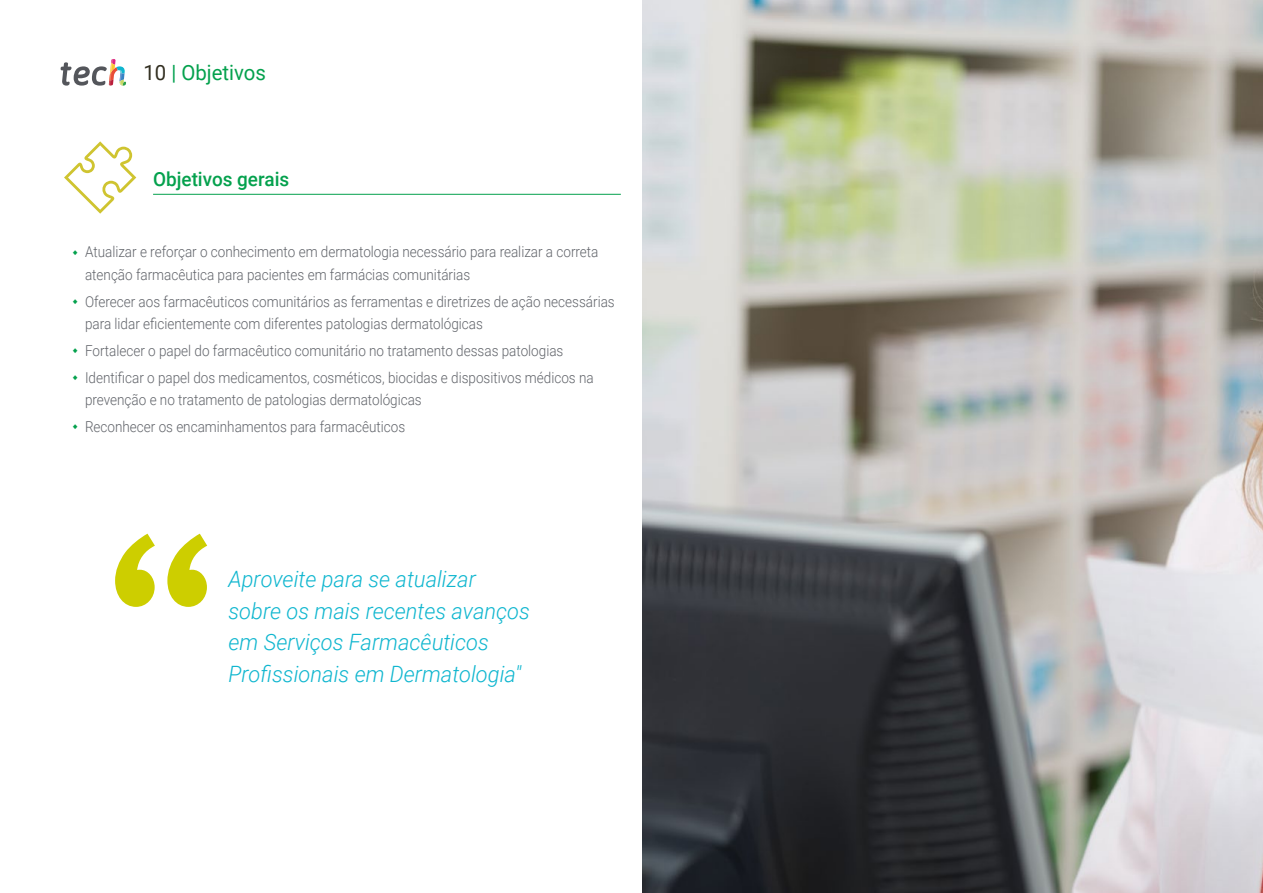
<style>
.page{position:relative;width:1263px;height:893px;background:#fff}
.page>*{position:absolute;margin:0;border:0;box-sizing:border-box;transform-origin:0 0}
.t1{font:italic 300 22.5px/31.5px "Roboto";color:#0fb6cf}
.t2{font:21px "Roboto";color:#04a14d}
.t3{font:500 19.5px "Roboto";color:#04a14d}
.t4{font:300 15px/22.5px "Roboto";color:#61646a;scale:.9 1}
.s1{color:#312e20}
.s2{color:#00a04e}
</style>
<div class="page">
<hr style="left:153px;top:194px;width:468px;height:1px;background:#04a14d">
<svg style="left:64px;top:141px;width:72px;height:73px"></svg>
<img style="left:642px;top:0;width:621px;height:893px">
<svg style="left:115px;top:534px;width:92px;height:73px"></svg>
<svg style="left:61px;top:59px;width:65px;height:27px"></svg>
<h2 class="t2" style="left:144px;top:57px;width:124px"><span class="s1">10</span> <span class="s2">|</span> Objetivos</h2>
<h3 class="t3" style="left:153px;top:165px;width:138px">Objetivos gerais</h3>
<p class="t4" style="left:85px;top:240px;width:572px">Atualizar e reforçar o conhecimento em dermatologia necessário para realizar a correta atenção farmacêutica para pacientes em farmácias comunitárias</p>
<p class="t4" style="left:85px;top:289px;width:590px">Oferecer aos farmacêuticos comunitários as ferramentas e diretrizes de ação necessárias para lidar eficientemente com diferentes patologias dermatológicas</p>
<p class="t4" style="left:85px;top:337px;width:567px;line-height:26.7px">Fortalecer o papel do farmacêutico comunitário no tratamento dessas patologias<br>Identificar o papel dos medicamentos, cosméticos, biocidas e dispositivos médicos na</p>
<p class="t4" style="left:85px;top:386px;width:376px;line-height:26.7px">prevenção e no tratamento de patologias dermatológicas<br>Reconhecer os encaminhamentos para farmacêuticos</p>
<h1 class="t1" style="left:228px;top:563px;width:303px">Aproveite para se atualizar sobre os mais recentes avanços em Serviços Farmacêuticos<br>Profissionais em Dermatologia"</h1>
</div>
